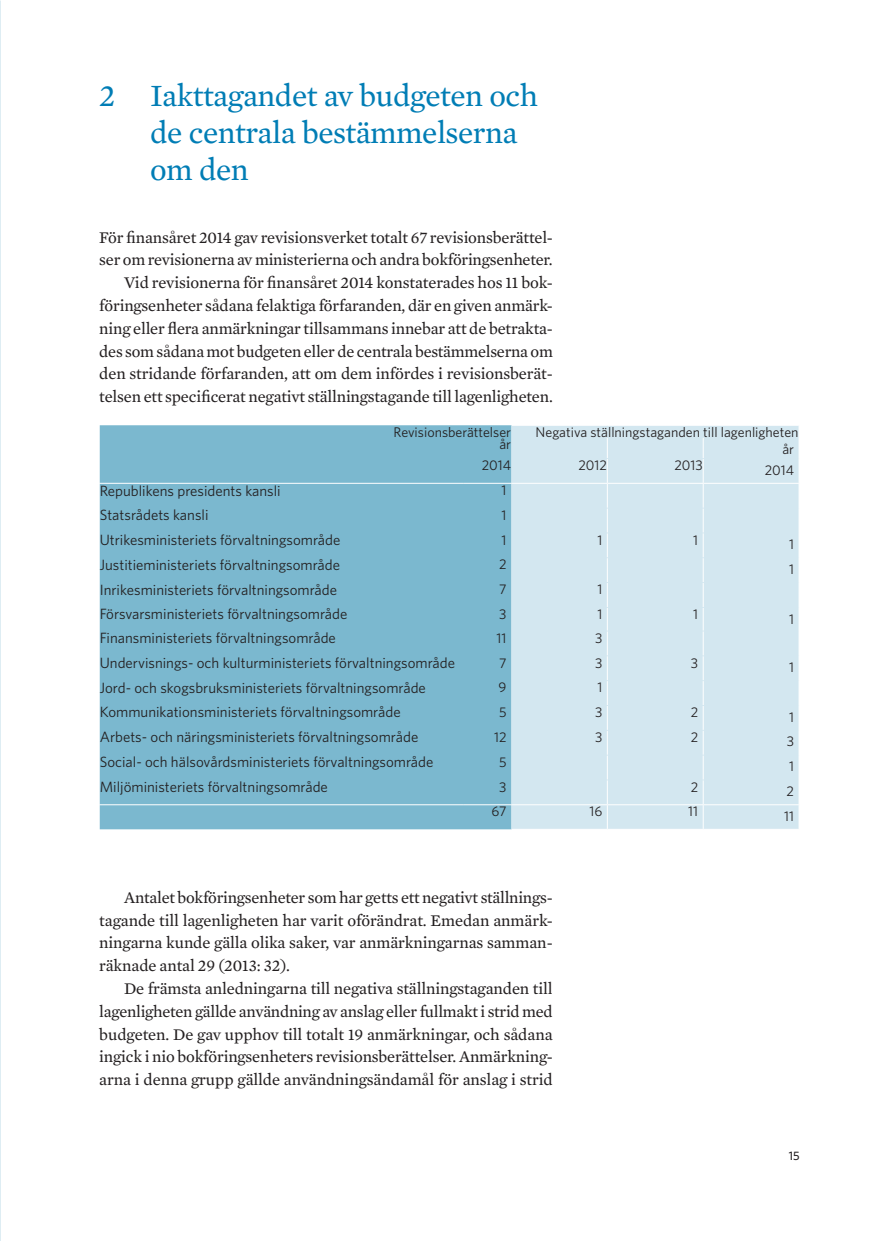
<style>
.page{position:relative;width:874px;height:1241px;background:#fff}
.page>*{position:absolute;margin:0;border:0;box-sizing:border-box;transform-origin:0 0}
.t1{font:31.5px/36.8px "Mercury Text G2";letter-spacing:-.015em;color:#007db5}
._2_kappale__sisennet{font:16.62px/22.8px "Mercury Text G2";letter-spacing:-.005em;color:#231f20;text-align:justify}
._1_Kappale__sisentäm{font:16.62px/22.8px "Mercury Text G2";letter-spacing:-.01em;color:#231f20}
.Taulukko_teksti{font:14.88px "Whitney";color:#231f20}
.Leipäteksti{font:14px "Whitney";color:#231f20}
.t2{font:500 12.25px "Whitney";color:#231f20}
</style>
<div class="page">
<div style="left:100px;top:425px;width:411px;height:404px;background:#7bb8cf"></div>
<div style="left:511px;top:426px;width:287px;height:402px;background:#d3e7f0"></div>
<hr style="left:511px;top:483px;width:96px;height:1px;background:#fff">
<hr style="left:607px;top:483px;width:95px;height:1px;background:#fff">
<hr style="left:702px;top:483px;width:97px;height:1px;background:#fff">
<hr style="left:511px;top:804px;width:96px;height:1px;background:#fff">
<hr style="left:607px;top:804px;width:95px;height:1px;background:#fff">
<svg style="left:606px;top:437px;width:1px;height:391px"></svg>
<hr style="left:702px;top:804px;width:97px;height:1px;background:#fff">
<svg style="left:702px;top:437px;width:1px;height:391px"></svg>
<svg style="left:798px;top:426px;width:1px;height:402px"></svg>
<hr style="left:99px;top:483px;width:364px;height:1px;background:#fff">
<hr style="left:463px;top:483px;width:48px;height:1px;background:#fff">
<hr style="left:99px;top:804px;width:364px;height:1px;background:#fff">
<hr style="left:463px;top:804px;width:48px;height:1px;background:#fff">
<p class="t1" style="left:150px;top:76px;width:389px;text-indent:-51px">2 Iakttagandet av budgeten och de centrala bestämmelserna om den</p>
<p class="_1_Kappale__sisentäm" style="left:99px;top:225px;width:455px">För finansåret 2014 gav revisionsverket totalt 67 revisionsberättel&shy;ser om revisionerna av ministerierna och andra bokföringsenheter.</p>
<p class="_2_kappale__sisennet" style="left:99px;top:270px;width:455px;text-indent:25px">Vid revisionerna för finansåret 2014 konstaterades hos 11 bok&shy;föringsenheter sådana felaktiga förfaranden, där en given anmärk&shy;ning eller flera anmärkningar tillsammans innebar att de betrakta&shy;des som sådana mot budgeten eller de centrala bestämmelserna om den stridande förfaranden, att om dem infördes i revisionsberät&shy;telsen ett specificerat negativt ställningstagande till lagenligheten.</p>
<p class="Leipäteksti" style="left:393px;top:422px;width:119px">Revisionsberättelser</p>
<p class="Leipäteksti" style="left:535px;top:422px;width:264px">Negativa ställningstaganden till lagenligheten</p>
<p class="Leipäteksti" style="left:499px;top:435px;width:13px">år</p>
<p class="Leipäteksti" style="left:782px;top:439px;width:13px">år</p>
<p class="Leipäteksti" style="left:481px;top:456px;width:31px">2014</p>
<p class="Leipäteksti" style="left:578px;top:456px;width:30px">2012</p>
<p class="Leipäteksti" style="left:674px;top:456px;width:30px">2013</p>
<p class="Leipäteksti" style="left:764px;top:460px;width:31px">2014</p>
<p class="Taulukko_teksti" style="left:100px;top:480px;width:182px">Republikens presidents kansli</p>
<p class="Leipäteksti" style="left:501px;top:480px;width:6px">1</p>
<p class="Taulukko_teksti" style="left:100px;top:505px;width:110px">Statsrådets kansli</p>
<p class="Leipäteksti" style="left:501px;top:505px;width:6px">1</p>
<p class="Taulukko_teksti" style="left:100px;top:529px;width:242px">Utrikesministeriets förvaltningsområde</p>
<p class="Leipäteksti" style="left:501px;top:530px;width:6px">1</p>
<p class="Leipäteksti" style="left:597px;top:530px;width:6px">1</p>
<p class="Leipäteksti" style="left:693px;top:530px;width:6px">1</p>
<p class="Leipäteksti" style="left:788px;top:535px;width:6px">1</p>
<p class="Taulukko_teksti" style="left:100px;top:554px;width:242px">Justitieministeriets förvaltningsområde</p>
<p class="Leipäteksti" style="left:498px;top:555px;width:9px">2</p>
<p class="Leipäteksti" style="left:788px;top:559px;width:6px">1</p>
<p class="Taulukko_teksti" style="left:100px;top:579px;width:239px">Inrikesministeriets förvaltningsområde</p>
<p class="Leipäteksti" style="left:499px;top:580px;width:9px">7</p>
<p class="Leipäteksti" style="left:597px;top:580px;width:6px">1</p>
<p class="Taulukko_teksti" style="left:100px;top:604px;width:249px">Försvarsministeriets förvaltningsområde</p>
<p class="Leipäteksti" style="left:499px;top:604px;width:9px">3</p>
<p class="Leipäteksti" style="left:597px;top:604px;width:6px">1</p>
<p class="Leipäteksti" style="left:693px;top:604px;width:6px">1</p>
<p class="Leipäteksti" style="left:788px;top:609px;width:6px">1</p>
<p class="Taulukko_teksti" style="left:100px;top:627px;width:237px">Finansministeriets förvaltningsområde</p>
<p class="Leipäteksti" style="left:496px;top:628px;width:11px">11</p>
<p class="Leipäteksti" style="left:594px;top:628px;width:9px">3</p>
<p class="Taulukko_teksti" style="left:100px;top:652px;width:356px">Undervisnings- och kulturministeriets förvaltningsområde</p>
<p class="Leipäteksti" style="left:499px;top:653px;width:9px">7</p>
<p class="Leipäteksti" style="left:594px;top:653px;width:9px">3</p>
<p class="Leipäteksti" style="left:690px;top:653px;width:9px">3</p>
<p class="Leipäteksti" style="left:788px;top:657px;width:6px">1</p>
<p class="Taulukko_teksti" style="left:100px;top:677px;width:327px">Jord- och skogsbruksministeriets förvaltningsområde</p>
<p class="Leipäteksti" style="left:498px;top:678px;width:9px">9</p>
<p class="Leipäteksti" style="left:597px;top:678px;width:6px">1</p>
<p class="Taulukko_teksti" style="left:100px;top:702px;width:302px">Kommunikationsministeriets förvaltningsområde</p>
<p class="Leipäteksti" style="left:499px;top:702px;width:9px">5</p>
<p class="Leipäteksti" style="left:594px;top:702px;width:9px">3</p>
<p class="Leipäteksti" style="left:690px;top:702px;width:9px">2</p>
<p class="Leipäteksti" style="left:788px;top:707px;width:6px">1</p>
<p class="Taulukko_teksti" style="left:100px;top:727px;width:320px">Arbets- och näringsministeriets förvaltningsområde</p>
<p class="Leipäteksti" style="left:494px;top:727px;width:14px">12</p>
<p class="Leipäteksti" style="left:594px;top:727px;width:9px">3</p>
<p class="Leipäteksti" style="left:690px;top:727px;width:9px">2</p>
<p class="Leipäteksti" style="left:786px;top:732px;width:9px">3</p>
<p class="Taulukko_teksti" style="left:100px;top:751px;width:335px">Social- och hälsovårdsministeriets förvaltningsområde</p>
<p class="Leipäteksti" style="left:499px;top:752px;width:9px">5</p>
<p class="Leipäteksti" style="left:788px;top:757px;width:6px">1</p>
<p class="Taulukko_teksti" style="left:100px;top:776px;width:229px">Miljöministeriets förvaltningsområde</p>
<p class="Leipäteksti" style="left:499px;top:777px;width:9px">3</p>
<p class="Leipäteksti" style="left:690px;top:777px;width:9px">2</p>
<p class="Leipäteksti" style="left:786px;top:781px;width:9px">2</p>
<p class="Leipäteksti" style="left:491px;top:802px;width:16px">67</p>
<p class="Leipäteksti" style="left:589px;top:802px;width:14px">16</p>
<p class="Leipäteksti" style="left:688px;top:802px;width:11px">11</p>
<p class="Leipäteksti" style="left:783px;top:806px;width:11px">11</p>
<p class="_2_kappale__sisennet" style="left:99px;top:885px;width:455px;text-indent:25px">Antalet bokföringsenheter som har getts ett negativt ställnings&shy;tagande till lagenligheten har varit oförändrat. Emedan anmärk&shy;ningarna kunde gälla olika saker, var anmärkningarnas samman&shy;räknade antal 29 (2013: 32).</p>
<p class="_2_kappale__sisennet" style="left:99px;top:976px;width:455px;text-indent:25px">De främsta anledningarna till negativa ställningstaganden till lagenligheten gällde användning av anslag eller fullmakt i strid med budgeten. De gav upphov till totalt 19 anmärkningar, och sådana ingick i nio bokföringsenheters revisionsberättelser. Anmärkning&shy;arna i denna grupp gällde användningsändamål för anslag i strid</p>
<p class="t2" style="left:788px;top:1147px;width:12px">15</p>
</div>
